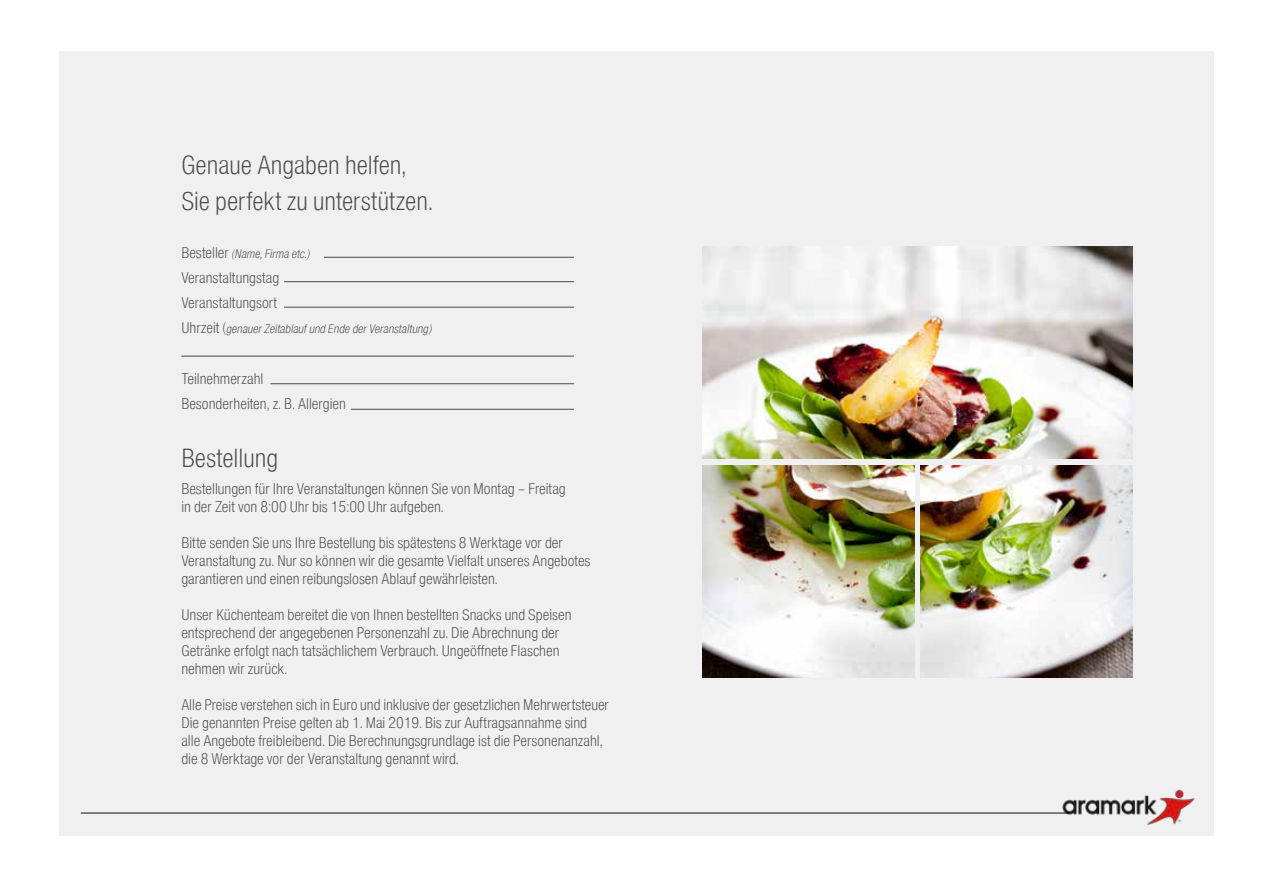
<style>
.page{position:relative;width:1263px;height:893px;background:#fff}
.page>*{position:absolute;margin:0;border:0;box-sizing:border-box;transform-origin:0 0}
.t1{font:300 25.5px/35.7px "Nimbus San Con L";color:#4a4a49}
.t2{font:300 15px/18px "Nimbus San Con L";color:#4a4a49}
.t3{font:italic 300 12px "Nimbus San Con L";color:#4a4a49}
.s1{font-style:normal;font-size:15px}
</style>
<div class="page">
<div style="left:60px;top:51px;width:1154px;height:785px;background:#f0f0f0"></div>
<img style="left:1062px;top:789px;width:133px;height:36px">
<hr style="left:81px;top:812px;width:988px;height:2px;background:#000">
<img style="left:702px;top:246px;width:431px;height:213px">
<img style="left:702px;top:465px;width:213px;height:213px">
<img style="left:920px;top:465px;width:213px;height:213px">
<hr style="left:324px;top:257px;width:250px;height:1px;background:#4a4a49">
<hr style="left:284px;top:281px;width:290px;height:1px;background:#4a4a49">
<hr style="left:284px;top:307px;width:290px;height:1px;background:#4a4a49">
<hr style="left:270px;top:383px;width:304px;height:1px;background:#4a4a49">
<hr style="left:351px;top:409px;width:223px;height:1px;background:#4a4a49">
<hr style="left:181px;top:356px;width:393px;height:1px;background:#4a4a49">
<h1 class="t1" style="left:181px;top:147px;width:253px">Genaue Angaben helfen,<br>Sie perfekt zu unterstützen.</h1>
<p class="t3" style="left:181px;top:245px;width:130px"><span class="s1">Besteller</span> (Name, Firma etc.)</p>
<p class="t2" style="left:181px;top:264px;width:99px;line-height:25.2px">Veranstaltungstag<br>Veranstaltungsort</p>
<p class="t3" style="left:181px;top:321px;width:252px"><span class="s1">Uhrzeit (</span>genauer Zeitablauf und Ende der Veranstaltung)</p>
<p class="t2" style="left:181px;top:365px;width:166px;line-height:25.2px">Teilnehmerzahl<br>Besonderheiten, z. B. Allergien</p>
<h1 class="t1" style="left:181px;top:440px;width:98px">Bestellung</h1>
<p class="t2" style="left:181px;top:479px;width:386px">Bestellungen für Ihre Veranstaltungen können Sie von Montag – Freitag in der Zeit von 8:00 Uhr bis 15:00 Uhr aufgeben.</p>
<p class="t2" style="left:181px;top:533px;width:411px">Bitte senden Sie uns Ihre Bestellung bis spätestens 8 Werktage vor der<br>Veranstaltung zu. Nur so können wir die gesamte Vielfalt unseres Angebotes garantieren und einen reibungslosen Ablauf gewährleisten.</p>
<p class="t2" style="left:181px;top:605px;width:392px">Unser Küchenteam bereitet die von Ihnen bestellten Snacks und Speisen entsprechend der angegebenen Personenzahl zu. Die Abrechnung der Getränke erfolgt nach tatsächlichem Verbrauch. Ungeöffnete Flaschen nehmen wir zurück.</p>
<p class="t2" style="left:181px;top:695px;width:429px">Alle Preise verstehen sich in Euro und inklusive der gesetzlichen Mehrwertsteuer Die genannten Preise gelten ab 1. Mai 2019. Bis zur Auftragsannahme sind alle Angebote freibleibend. Die Berechnungsgrundlage ist die Personenanzahl, die 8 Werktage vor der Veranstaltung genannt wird.</p>
</div>
